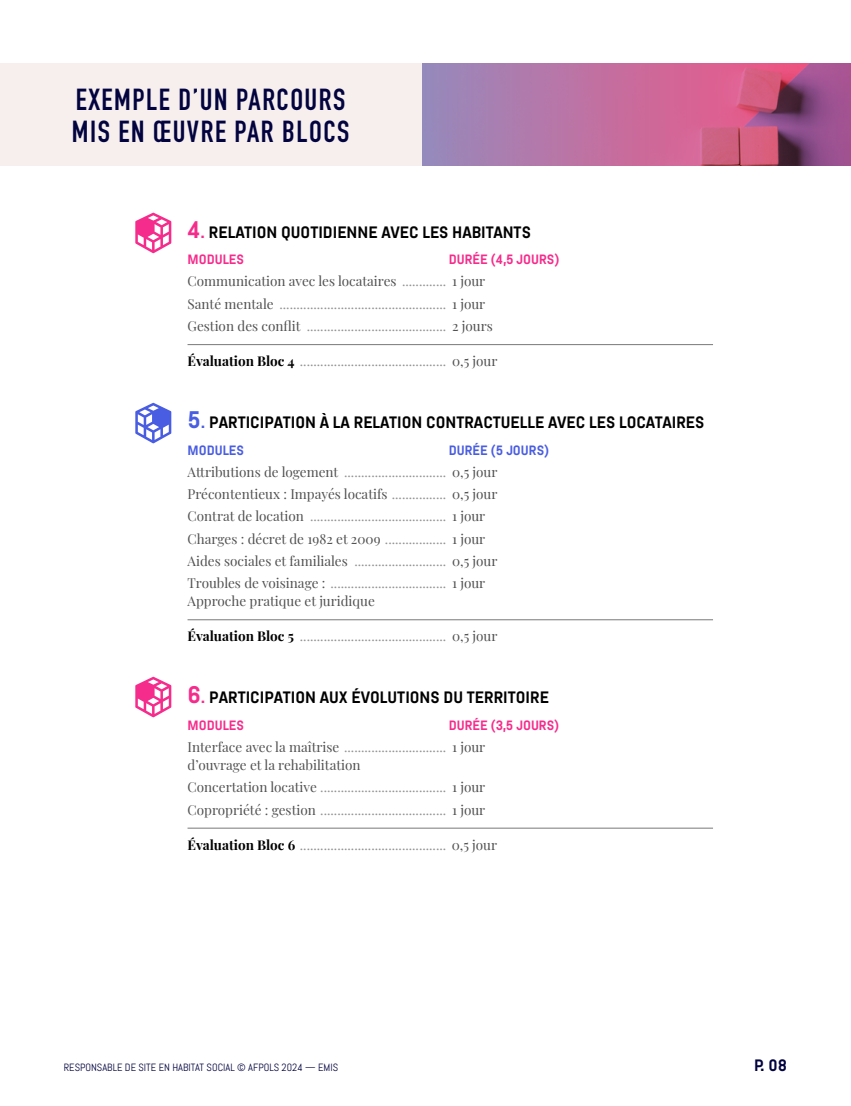
<style>
.page{position:relative;width:851px;height:1106px;background:#fff}
.page>*{position:absolute;margin:0;border:0;box-sizing:border-box;transform-origin:0 0}
.t1{font:30px/31.5px "DIN Engschrift";letter-spacing:.05em;color:#02033f}
.t2{font:700 16.5px "Abel Pro";color:#000}
.t3{font:700 16.5px "Abel Pro";color:#02033f}
.t4{font:13.5px/22.2px "Playfair Display";color:#929292}
.t5{font:13.5px/22.2px "Playfair Display";color:#515151}
.t6{font:700 13.5px "Abel Pro";color:#f62c8c}
.t7{font:700 13.5px "Abel Pro";color:#495de2}
.t8{font:10.5px "Abel Pro";color:#02033f}
.s1{font-size:24px;color:#f62c8c}
.s2{color:#f62c8c}
.s3{color:#515151}
.s4{font-weight:700;color:#000}
.s5{font-size:24px;color:#495de2}
.s6{color:#495de2}
.s7{color:#929292}
</style>
<div class="page">
<hr style="left:187px;top:344px;width:526px;height:1px;background:#797979">
<hr style="left:187px;top:619px;width:526px;height:1px;background:#797979">
<hr style="left:187px;top:828px;width:526px;height:1px;background:#797979">
<svg style="left:421px;top:64px;width:429px;height:102px;background:#b56999"></svg>
<div style="left:0;top:64px;width:421px;height:102px;background:#f6efed"></div>
<svg style="left:135px;top:403px;width:36px;height:40px"></svg>
<svg style="left:135px;top:213px;width:36px;height:40px"></svg>
<svg style="left:135px;top:676px;width:36px;height:41px"></svg>
<h1 class="t1" style="left:72px;top:84px;width:275px">EXEMPLE D’UN PARCOURS<br>MIS EN ŒUVRE PAR BLOCS</h1>
<p class="t2" style="left:187px;top:220px;width:345px"><span class="s1">4</span><span class="s2">.</span> RELATION QUOTIDIENNE AVEC LES HABITANTS</p>
<p class="t6" style="left:187px;top:250px;width:58px">MODULES</p>
<p class="t6" style="left:448px;top:250px;width:112px">DURÉE (4,5 JOURS)</p>
<p class="t4" style="left:187px;top:269px;width:307px"><span class="s3">Communication avec les locataires</span> ............. <span class="s3">1 jour<br>Santé mentale</span> ................................................. <span class="s3">1 jour<br>Gestion des conflit</span> ......................................... <span class="s3">2 jours</span></p>
<p class="t4" style="left:187px;top:349px;width:311px"><span class="s4">Évaluation Bloc 4</span> ........................................... <span class="s3">0,5 jour</span></p>
<p class="t2" style="left:187px;top:411px;width:518px"><span class="s5">5</span><span class="s6">.</span> PARTICIPATION À LA RELATION CONTRACTUELLE AVEC LES LOCATAIRES</p>
<p class="t7" style="left:187px;top:440px;width:58px">MODULES</p>
<p class="t7" style="left:448px;top:440px;width:102px">DURÉE (5 JOURS)</p>
<p class="t5" style="left:187px;top:459px;width:311px">Attributions de logement <span class="s7">..............................</span> 0,5 jour Précontentieux : Impayés locatifs <span class="s7">................</span> 0,5 jour Contrat de location <span class="s7">........................................</span> 1 jour Charges : décret de 1982 et 2009 <span class="s7">..................</span> 1 jour Aides sociales et familiales <span class="s7">...........................</span> 0,5 jour Troubles de voisinage : <span class="s7">..................................</span> 1 jour</p>
<p class="t5" style="left:187px;top:589px;width:189px">Approche pratique et juridique</p>
<p class="t4" style="left:187px;top:624px;width:311px"><span class="s4">Évaluation Bloc 5</span> ........................................... <span class="s3">0,5 jour</span></p>
<p class="t2" style="left:187px;top:686px;width:363px"><span class="s1">6</span><span class="s2">.</span> PARTICIPATION AUX ÉVOLUTIONS DU TERRITOIRE</p>
<p class="t6" style="left:187px;top:715px;width:58px">MODULES</p>
<p class="t6" style="left:448px;top:715px;width:112px">DURÉE (3,5 JOURS)</p>
<p class="t5" style="left:187px;top:736px;width:299px;line-height:18px">Interface avec la maîtrise <span class="s7">..............................</span> 1 jour d’ouvrage et la rehabilitation</p>
<p class="t4" style="left:187px;top:775px;width:299px"><span class="s3">Concertation locative</span> ..................................... <span class="s3">1 jour<br>Copropriété : gestion</span> ..................................... <span class="s3">1 jour</span></p>
<p class="t4" style="left:187px;top:832px;width:311px"><span class="s4">Évaluation Bloc 6</span> ........................................... <span class="s3">0,5 jour</span></p>
<p class="t8" style="left:64px;top:1061px;width:201px">RESPONSABLE DE SITE EN HABITAT SOCIAL © AFPOLS</p>
<p class="t8" style="left:281px;top:1061px;width:53px">2024 — EMIS</p>
<p class="t3" style="left:754px;top:1054px;width:34px">P. 08</p>
</div>
